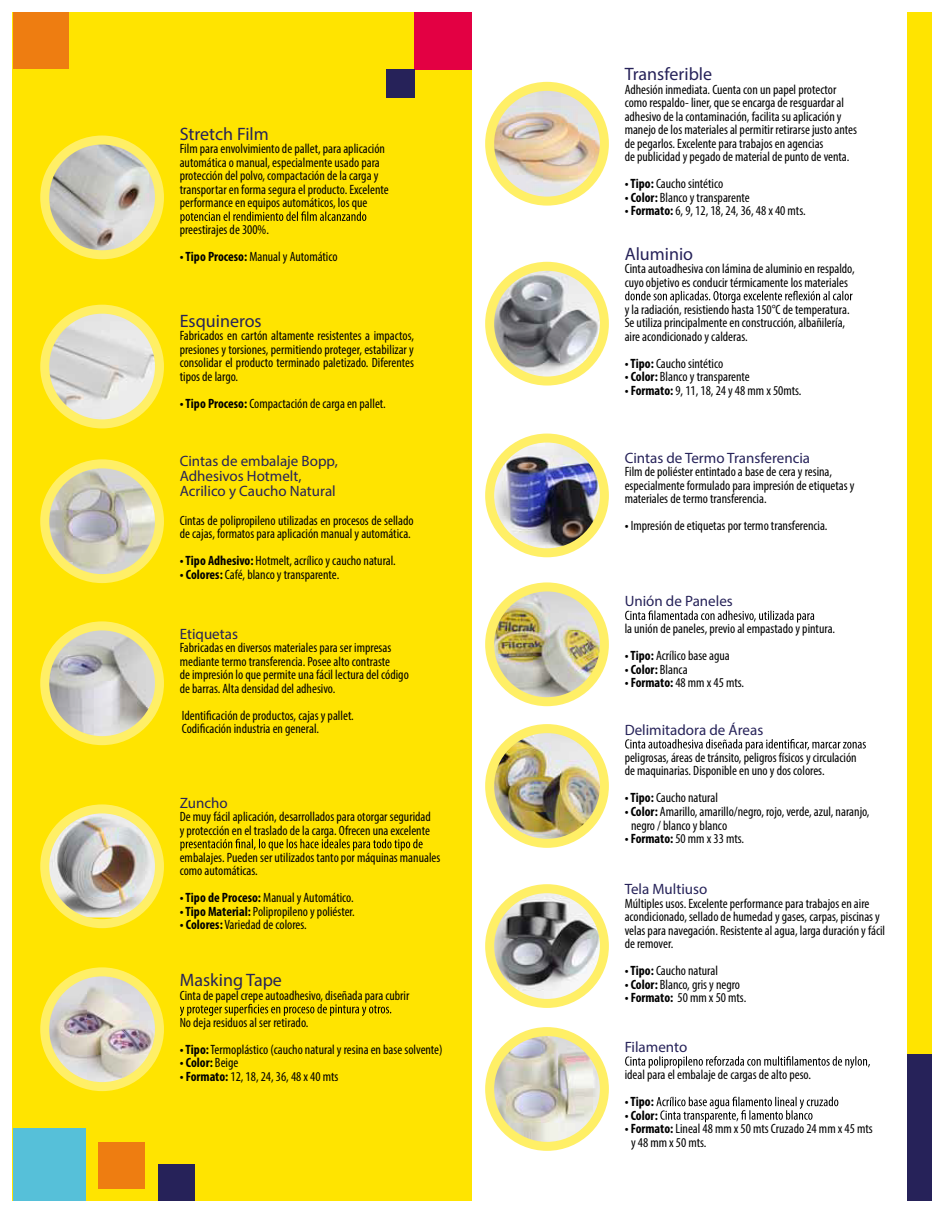
<style>
.page{position:relative;width:944px;height:1214px;background:#fff}
.page>*{position:absolute;margin:0;border:0;box-sizing:border-box;transform-origin:0 0}
.t1{font:18px "Myriad Pro";color:#262259}
.t2{font:15px/15px "Myriad Pro";color:#262259}
.t3{font:condensed 13.5px/13.5px "Myriad Pro";color:#000}
.t4{font:700 condensed 13.5px "Myriad Pro";color:#000}
.s1{font-weight:700}
.s2{font-weight:400}
</style>
<div class="page">
<div style="left:906px;top:1053px;width:25px;height:148px;background:#262259"></div>
<div style="left:906px;top:13px;width:25px;height:1040px;background:#ffe400"></div>
<div style="left:13px;top:13px;width:459px;height:1188px;background:#ffe400"></div>
<div style="left:13px;top:13px;width:55px;height:56px;background:#ee7d11"></div>
<div style="left:414px;top:13px;width:58px;height:57px;background:#e30043"></div>
<div style="left:386px;top:69px;width:28px;height:29px;background:#262259"></div>
<div style="left:99px;top:1141px;width:46px;height:47px;background:#ee7d11"></div>
<div style="left:13px;top:1128px;width:73px;height:73px;background:#56c0d9"></div>
<div style="left:159px;top:1164px;width:36px;height:37px;background:#262259"></div>
<svg style="left:48px;top:145px;width:111px;height:110px;background:#d0ca9f"></svg>
<div style="left:40px;top:135px;width:124px;height:124px;border:9px solid #ffef66;border-radius:50%"></div>
<svg style="left:46px;top:309px;width:113px;height:115px;background:#e5dfaf"></svg>
<div style="left:40px;top:305px;width:124px;height:123px;border:9px solid #ffef66;border-radius:50%"></div>
<svg style="left:48px;top:467px;width:111px;height:111px;background:#d3cd9d"></svg>
<div style="left:40px;top:459px;width:124px;height:124px;border:9px solid #ffef66;border-radius:50%"></div>
<svg style="left:48px;top:631px;width:111px;height:109px;background:#d1cca4"></svg>
<div style="left:40px;top:621px;width:124px;height:124px;border:9px solid #ffef66;border-radius:50%"></div>
<img style="left:48px;top:814px;width:111px;height:109px">
<div style="left:40px;top:804px;width:124px;height:124px;border:9px solid #ffef66;border-radius:50%"></div>
<img style="left:48px;top:977px;width:111px;height:109px">
<div style="left:40px;top:967px;width:124px;height:124px;border:9px solid #ffef66;border-radius:50%"></div>
<svg style="left:180px;top:211px;width:186px;height:12px"></svg>
<svg style="left:180px;top:838px;width:242px;height:12px"></svg>
<svg style="left:180px;top:1003px;width:211px;height:13px"></svg>
<svg style="left:489px;top:266px;width:115px;height:115px"></svg>
<div style="left:485px;top:262px;width:124px;height:123px;border:9px solid #ffef66;border-radius:50%"></div>
<img style="left:489px;top:86px;width:115px;height:110px">
<div style="left:485px;top:82px;width:124px;height:124px;border:9px solid #ffef66;border-radius:50%"></div>
<img style="left:489px;top:443px;width:115px;height:110px">
<div style="left:485px;top:433px;width:124px;height:124px;border:9px solid #ffef66;border-radius:50%"></div>
<img style="left:489px;top:592px;width:115px;height:109px">
<div style="left:485px;top:582px;width:124px;height:124px;border:9px solid #ffef66;border-radius:50%"></div>
<svg style="left:489px;top:888px;width:112px;height:112px"></svg>
<div style="left:485px;top:884px;width:124px;height:124px;border:9px solid #ffef66;border-radius:50%"></div>
<svg style="left:489px;top:1031px;width:115px;height:115px"></svg>
<div style="left:485px;top:1027px;width:124px;height:123px;border:9px solid #ffef66;border-radius:50%"></div>
<svg style="left:625px;top:610px;width:189px;height:12px"></svg>
<svg style="left:625px;top:739px;width:240px;height:12px"></svg>
<svg style="left:625px;top:1056px;width:245px;height:12px"></svg>
<svg style="left:656px;top:1096px;width:182px;height:26px"></svg>
<svg style="left:625px;top:291px;width:227px;height:12px"></svg>
<img style="left:489px;top:728px;width:112px;height:112px">
<div style="left:485px;top:724px;width:124px;height:124px;border:9px solid #ffef66;border-radius:50%"></div>
<h1 class="t1" style="left:180px;top:123px;width:91px">Stretch Film</h1>
<p class="t3" style="left:180px;top:142px;width:210px">Film para envolvimiento de pallet, para aplicación automática o manual, especialmente usado para protección del polvo, compactación de la carga y transportar en forma segura el producto. Excelente performance en equipos automáticos, los que</p>
<p class="t3" style="left:180px;top:223px;width:91px">preestirajes de 300%.</p>
<p class="t3" style="left:180px;top:250px;width:159px"><span class="s1">•Tipo Proceso:</span> Manual y Automático</p>
<h1 class="t1" style="left:180px;top:310px;width:83px">Esquineros</h1>
<p class="t3" style="left:180px;top:329px;width:236px;text-align:justify">Fabricados en cartón altamente resistentes a impactos, presiones y torsiones, permitiendo proteger, estabilizar y consolidar el producto terminado paletizado. Diferentes tipos de largo.</p>
<p class="t3" style="left:180px;top:396px;width:207px"><span class="s1">•Tipo Proceso:</span> Compactación de carga en pallet.</p>
<p class="t2" style="left:180px;top:453px;width:160px">Cintas de embalaje Bopp,<br>Adhesivos Hotmelt,<br>Acrilico y Caucho Natural</p>
<p class="t3" style="left:180px;top:513px;width:235px">Cintas de polipropileno utilizadas en procesos de sellado de cajas, formatos para aplicación manual y automática.</p>
<p class="t3" style="left:180px;top:554px;width:218px"><span class="s1">•Tipo Adhesivo:</span> Hotmelt, acrílico y caucho natural.</p>
<p class="t3" style="left:180px;top:567px;width:161px"><span class="s1">• Colores:</span> Café, blanco y transparente.</p>
<p class="t2" style="left:180px;top:626px;width:60px">Etiquetas</p>
<p class="t3" style="left:180px;top:640px;width:230px">Fabricadas en diversos materiales para ser impresas mediante termo transferencia. Posee alto contraste<br>de impresión lo que permite una fácil lectura del código de barras. Alta densidad del adhesivo.</p>
<p class="t3" style="left:182px;top:708px;width:173px">Identificación de productos, cajas y pallet.<br>Codificación industria en general.</p>
<p class="t2" style="left:180px;top:795px;width:50px">Zuncho</p>
<p class="t3" style="left:180px;top:809px;width:253px">De muy fácil aplicación, desarrollados para otorgar seguridad y protección en el traslado de la carga. Ofrecen una excelente</p>
<p class="t3" style="left:180px;top:850px;width:262px">embalajes. Pueden ser utilizados tanto por máquinas manuales como automáticas.</p>
<p class="t3" style="left:180px;top:890px;width:175px"><span class="s1">•Tipo de Proceso:</span> Manual y Automático.</p>
<p class="t3" style="left:180px;top:904px;width:177px"><span class="s1">•Tipo Material:</span> Polipropileno y poliéster.</p>
<p class="t3" style="left:180px;top:917px;width:129px"><span class="s1">• Colores:</span> Variedad de colores.</p>
<h1 class="t1" style="left:180px;top:969px;width:104px">Masking Tape</h1>
<p class="t3" style="left:180px;top:981px;width:231px;line-height:27px">Cinta de papel crepe autoadhesivo, diseñada para cubrir<br>No deja residuos al ser retirado.</p>
<p class="t3" style="left:180px;top:1042px;width:264px"><span class="s1">•Tipo:</span>Termoplástico (caucho natural y resina en base solvente)</p>
<p class="t4" style="left:180px;top:1054px;width:60px">• Color: <span class="s2">Beige</span></p>
<p class="t3" style="left:180px;top:1069px;width:160px"><span class="s1">• Formato:</span> 12, 18, 24, 36, 48 x 40 mts</p>
<h1 class="t1" style="left:624px;top:63px;width:89px">Transferible</h1>
<p class="t3" style="left:624px;top:82px;width:234px">Adhesión inmediata. Cuenta con un papel protector como respaldo- liner, que se encarga de resguardar al adhesivo de la contaminación, facilita su aplicación y manejo de los materiales al permitir retirarse justo antes de pegarlos. Excelente para trabajos en agencias<br>de publicidad y pegado de material de punto de venta.</p>
<p class="t3" style="left:624px;top:177px;width:100px"><span class="s1">•Tipo:</span> Caucho sintético</p>
<p class="t3" style="left:624px;top:190px;width:126px"><span class="s1">• Color:</span> Blanco y transparente</p>
<p class="t3" style="left:624px;top:204px;width:182px"><span class="s1">• Formato:</span> 6, 9, 12, 18, 24, 36, 48 x 40 mts.</p>
<h1 class="t1" style="left:624px;top:243px;width:70px">Aluminio</h1>
<p class="t3" style="left:624px;top:262px;width:231px">Cinta autoadhesiva con lámina de aluminio en respaldo, cuyo objetivo es conducir térmicamente los materiales</p>
<p class="t3" style="left:624px;top:302px;width:226px">y la radiación, resistiendo hasta 150°C de temperatura.<br>Se utiliza principalmente en construcción, albañilería, aire acondicionado y calderas.</p>
<p class="t3" style="left:624px;top:356px;width:100px"><span class="s1">•Tipo:</span> Caucho sintético</p>
<p class="t3" style="left:624px;top:370px;width:126px"><span class="s1">• Color:</span> Blanco y transparente</p>
<p class="t3" style="left:624px;top:383px;width:178px"><span class="s1">• Formato:</span> 9, 11, 18, 24 y 48 mm x 50mts.</p>
<p class="t2" style="left:624px;top:450px;width:187px">Cintas de Termo Transferencia</p>
<p class="t3" style="left:624px;top:465px;width:231px">Film de poliéster entintado a base de cera y resina, especialmente formulado para impresión de etiquetas y materiales de termo transferencia.</p>
<p class="t3" style="left:624px;top:519px;width:204px"><span class="s1">•</span> Impresión de etiquetas por termo transferencia.</p>
<p class="t2" style="left:624px;top:593px;width:110px">Unión de Paneles</p>
<p class="t3" style="left:624px;top:622px;width:212px">la unión de paneles, previo al empastado y pintura.</p>
<p class="t3" style="left:624px;top:649px;width:107px"><span class="s1">•Tipo:</span> Acrílico base agua</p>
<p class="t4" style="left:624px;top:661px;width:64px">• Color: <span class="s2">Blanca</span></p>
<p class="t3" style="left:624px;top:676px;width:121px"><span class="s1">• Formato:</span> 48 mm x 45 mts.</p>
<p class="t2" style="left:624px;top:722px;width:140px">Delimitadora de Áreas</p>
<p class="t3" style="left:624px;top:750px;width:233px">peligrosas, áreas de tránsito, peligros físicos y circulación de maquinarias. Disponible en uno y dos colores.</p>
<p class="t3" style="left:624px;top:791px;width:95px"><span class="s1">•Tipo:</span> Caucho natural</p>
<p class="t3" style="left:631px;top:804px;width:240px;text-indent:-6px"><span class="s1">• Color:</span> Amarillo, amarillo/negro, rojo, verde, azul, naranjo, negro / blanco y blanco</p>
<p class="t3" style="left:624px;top:831px;width:121px"><span class="s1">• Formato:</span> 50 mm x 33 mts.</p>
<p class="t2" style="left:624px;top:881px;width:84px">Tela Multiuso</p>
<p class="t3" style="left:624px;top:896px;width:262px">Múltiples usos. Excelente performance para trabajos en aire acondicionado, sellado de humedad y gases, carpas, piscinas y velas para navegación. Resistente al agua, larga duración y fácil de remover.</p>
<p class="t3" style="left:624px;top:964px;width:95px"><span class="s1">•Tipo:</span> Caucho natural</p>
<p class="t3" style="left:624px;top:977px;width:117px"><span class="s1">• Color:</span> Blanco, gris y negro</p>
<p class="t3" style="left:624px;top:991px;width:123px"><span class="s1">• Formato:</span> 50 mm x 50 mts.</p>
<p class="t2" style="left:624px;top:1039px;width:64px">Filamento</p>
<p class="t3" style="left:624px;top:1067px;width:188px">ideal para el embalaje de cargas de alto peso.</p>
<p class="t4" style="left:624px;top:1093px;width:31px">•Tipo:</p>
<p class="t4" style="left:624px;top:1106px;width:35px">• Color:</p>
<p class="t3" style="left:631px;top:1121px;width:243px;text-indent:-6px"><span class="s1">• Formato:</span> Lineal 48 mm x 50 mts Cruzado 24 mm x 45 mts y 48 mm x 50 mts.</p>
</div>
